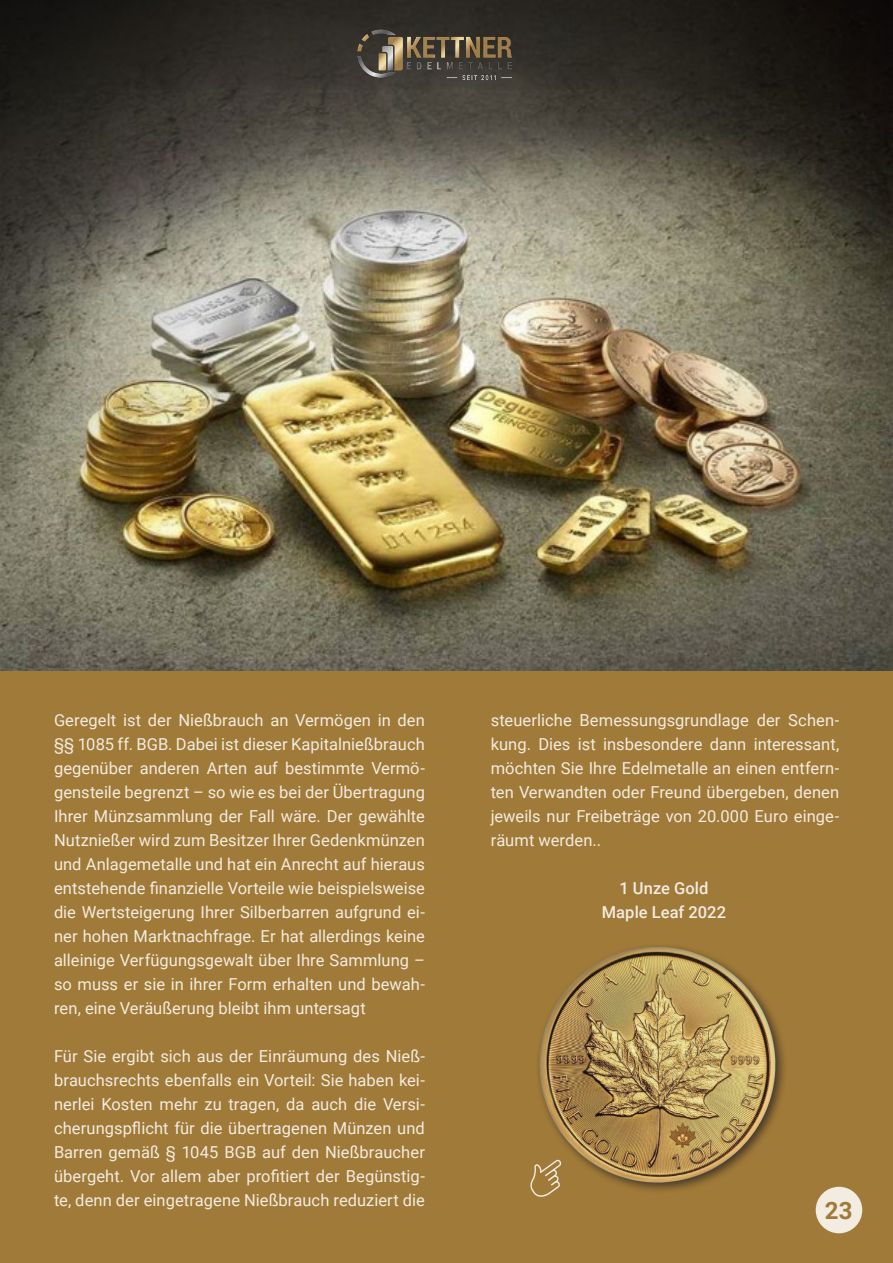
<style>
.page{position:relative;width:893px;height:1263px;background:#fff}
.page>*{position:absolute;margin:0;border:0;box-sizing:border-box;transform-origin:0 0}
.t1{font:700 24px "Roboto";color:#a07a38}
.t2{font:16.5px/24px "Roboto";letter-spacing:.005em;color:#f3ece0;text-align:justify}
.t3{font:500 16.5px "Roboto";letter-spacing:.005em;color:#f3ece0}
</style>
<div class="page">
<img style="left:0;top:0;width:893px;height:672px">
<div style="left:0;top:672px;width:893px;height:591px;background:#a07a38"></div>
<img style="left:358px;top:30px;width:154px;height:52px">
<div style="left:816px;top:1187px;width:46px;height:46px;background:#f3ece0;border-radius:50%"></div>
<div style="left:506px;top:920px;width:292px;height:290px;background:#231f20;opacity:.5"></div>
<svg style="left:530px;top:1153px;width:38px;height:44px"></svg>
<p class="t2" style="left:54px;top:708px;width:372px">Geregelt ist der Nießbrauch an Vermögen in den §§ 1085 ff. BGB. Dabei ist dieser Kapitalnießbrauch gegenüber anderen Arten auf bestimmte Vermö&shy;gensteile begrenzt – so wie es bei der Übertragung Ihrer Münzsammlung der Fall wäre. Der gewählte Nutznießer wird zum Besitzer Ihrer Gedenkmünzen und Anlagemetalle und hat ein Anrecht auf hieraus entstehende finanzielle Vorteile wie beispielsweise die Wertsteigerung Ihrer Silberbarren aufgrund ei&shy;ner hohen Marktnachfrage. Er hat allerdings keine alleinige Verfügungsgewalt über Ihre Sammlung – so muss er sie in ihrer Form erhalten und bewah&shy;ren, eine Veräußerung bleibt ihm untersagt</p>
<p class="t2" style="left:54px;top:1044px;width:372px">Für Sie ergibt sich aus der Einräumung des Nieß&shy;brauchsrechts ebenfalls ein Vorteil: Sie haben kei&shy;nerlei Kosten mehr zu tragen, da auch die Versi&shy;cherungspflicht für die übertragenen Münzen und Barren gemäß § 1045 BGB auf den Nießbraucher übergeht. Vor allem aber profitiert der Begünstig&shy;te, denn der eingetragene Nießbrauch reduziert die</p>
<p class="t2" style="left:491px;top:708px;width:350px">steuerliche Bemessungsgrundlage der Schen&shy;kung. Dies ist insbesondere dann interessant, möchten Sie Ihre Edelmetalle an einen entfern&shy;ten Verwandten oder Freund übergeben, denen jeweils nur Freibeträge von 20.000 Euro einge&shy;räumt werden..</p>
<p class="t3" style="left:619px;top:877px;width:90px">1 Unze Gold</p>
<p class="t3" style="left:602px;top:901px;width:126px">Maple Leaf 2022</p>
<p class="t1" style="left:825px;top:1193px;width:29px">23</p>
</div>
